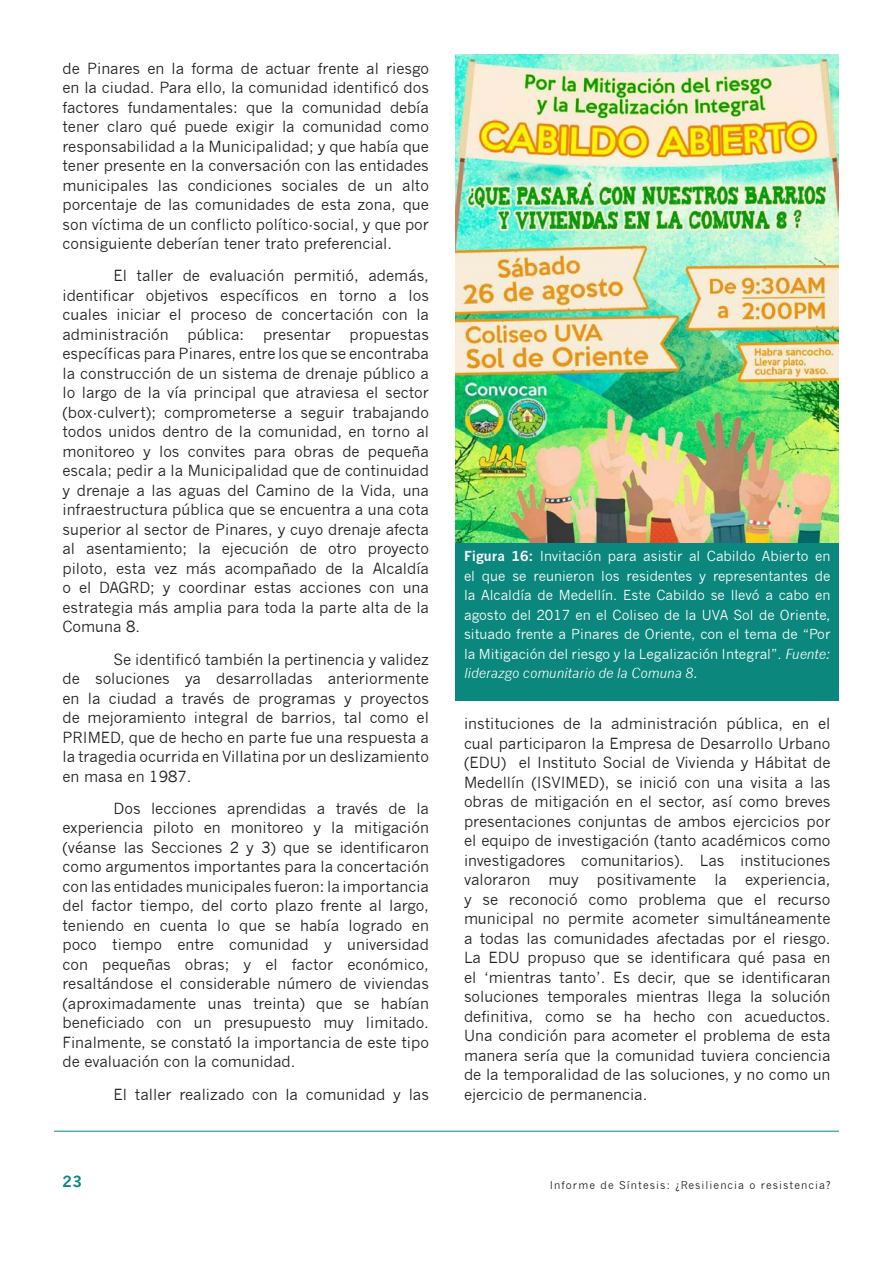
<style>
.page{position:relative;width:893px;height:1263px;background:#fff}
.page>*{position:absolute;margin:0;border:0;box-sizing:border-box;transform-origin:0 0}
.Main_Paragraph{font:15px/19.5px "News Gothic";color:#231f20;text-align:justify}
.t1{font:700 15px "News Gothic";color:#0b877d}
.Figure_Box{font:13.5px/19.5px "News Gothic";color:#fff;text-align:justify}
.t2{font:10.5px "News Gothic";letter-spacing:.1em;color:#231f20}
.s1{font-weight:700}
.s2{font-style:italic}
</style>
<div class="page">
<hr style="left:54px;top:1131px;width:785px;height:1px;background:#0b877d">
<div style="left:455px;top:542px;width:384px;height:159px;background:#0b877d"></div>
<img style="left:455px;top:54px;width:384px;height:488px">
<p class="Main_Paragraph" style="left:63px;top:58px;width:368px">de Pinares en la forma de actuar frente al riesgo en la ciudad. Para ello, la comunidad identificó dos factores fundamentales: que la comunidad debía tener claro qué puede exigir la comunidad como responsabilidad a la Municipalidad; y que había que tener presente en la conversación con las entidades municipales las condiciones sociales de un alto porcentaje de las comunidades de esta zona, que son víctima de un conflicto político-social, y que por consiguiente deberían tener trato preferencial.</p>
<p class="Main_Paragraph" style="left:63px;top:266px;width:368px;text-indent:51px">El taller de evaluación permitió, además, identificar objetivos específicos en torno a los cuales iniciar el proceso de concertación con la administración pública: presentar propuestas específicas para Pinares, entre los que se encontraba la construcción de un sistema de drenaje público a lo largo de la vía principal que atraviesa el sector (box-culvert); comprometerse a seguir trabajando todos unidos dentro de la comunidad, en torno al monitoreo y los convites para obras de pequeña escala; pedir a la Municipalidad que de continuidad y drenaje a las aguas del Camino de la Vida, una infraestructura pública que se encuentra a una cota superior al sector de Pinares, y cuyo drenaje afecta al asentamiento; la ejecución de otro proyecto piloto, esta vez más acompañado de la Alcaldía o el DAGRD; y coordinar estas acciones con una estrategia más amplia para toda la parte alta de la Comuna 8.</p>
<p class="Main_Paragraph" style="left:63px;top:649px;width:368px;text-indent:51px">Se identificó también la pertinencia y validez de soluciones ya desarrolladas anteriormente en la ciudad a través de programas y proyectos de mejoramiento integral de barrios, tal como el PRIMED, que de hecho en parte fue una respuesta a la tragedia ocurrida en Villatina por un deslizamiento en masa en 1987.</p>
<p class="Main_Paragraph" style="left:63px;top:799px;width:368px;text-indent:51px">Dos lecciones aprendidas a través de la experiencia piloto en monitoreo y la mitigación (véanse las Secciones 2 y 3) que se identificaron como argumentos importantes para la concertación con las entidades municipales fueron: la importancia del factor tiempo, del corto plazo frente al largo, teniendo en cuenta lo que se había logrado en poco tiempo entre comunidad y universidad con pequeñas obras; y el factor económico, resaltándose el considerable número de viviendas (aproximadamente unas treinta) que se habían beneficiado con un presupuesto muy limitado.<br>Finalmente, se constató la importancia de este tipo de evaluación con la comunidad.</p>
<p class="Main_Paragraph" style="left:114px;top:1084px;width:317px">El taller realizado con la comunidad y las</p>
<p class="Figure_Box" style="left:464px;top:547px;width:368px"><span class="s1">Figura 16:</span> Invitación para asistir al Cabildo Abierto en el que se reunieron los residentes y representantes de la Alcaldía de Medellín. Este Cabildo se llevó a cabo en agosto del 2017 en el Coliseo de la UVA Sol de Oriente, situado frente a Pinares de Oriente, con el tema de “Por la Mitigación del riesgo y la Legalización Integral”. <span class="s2">Fuente: liderazgo comunitario de la Comuna 8.</span></p>
<p class="Main_Paragraph" style="left:464px;top:714px;width:368px">instituciones de la administración pública, en el cual participaron la Empresa de Desarrollo Urbano (EDU) el Instituto Social de Vivienda y Hábitat de Medellín (ISVIMED), se inició con una visita a las obras de mitigación en el sector, así como breves presentaciones conjuntas de ambos ejercicios por el equipo de investigación (tanto académicos como investigadores comunitarios). Las instituciones valoraron muy positivamente la experiencia, y se reconoció como problema que el recurso municipal no permite acometer simultáneamente a todas las comunidades afectadas por el riesgo.<br>La EDU propuso que se identificara qué pasa en el ‘mientras tanto’. Es decir, que se identificaran soluciones temporales mientras llega la solución definitiva, como se ha hecho con acueductos.<br>Una condición para acometer el problema de esta manera sería que la comunidad tuviera conciencia de la temporalidad de las soluciones, y no como un ejercicio de permanencia.</p>
<p class="t1" style="left:63px;top:1172px;width:21px">23</p>
<p class="t2" style="left:550px;top:1179px;width:282px">Informe de Síntesis: ¿Resiliencia o resistencia?</p>
</div>
